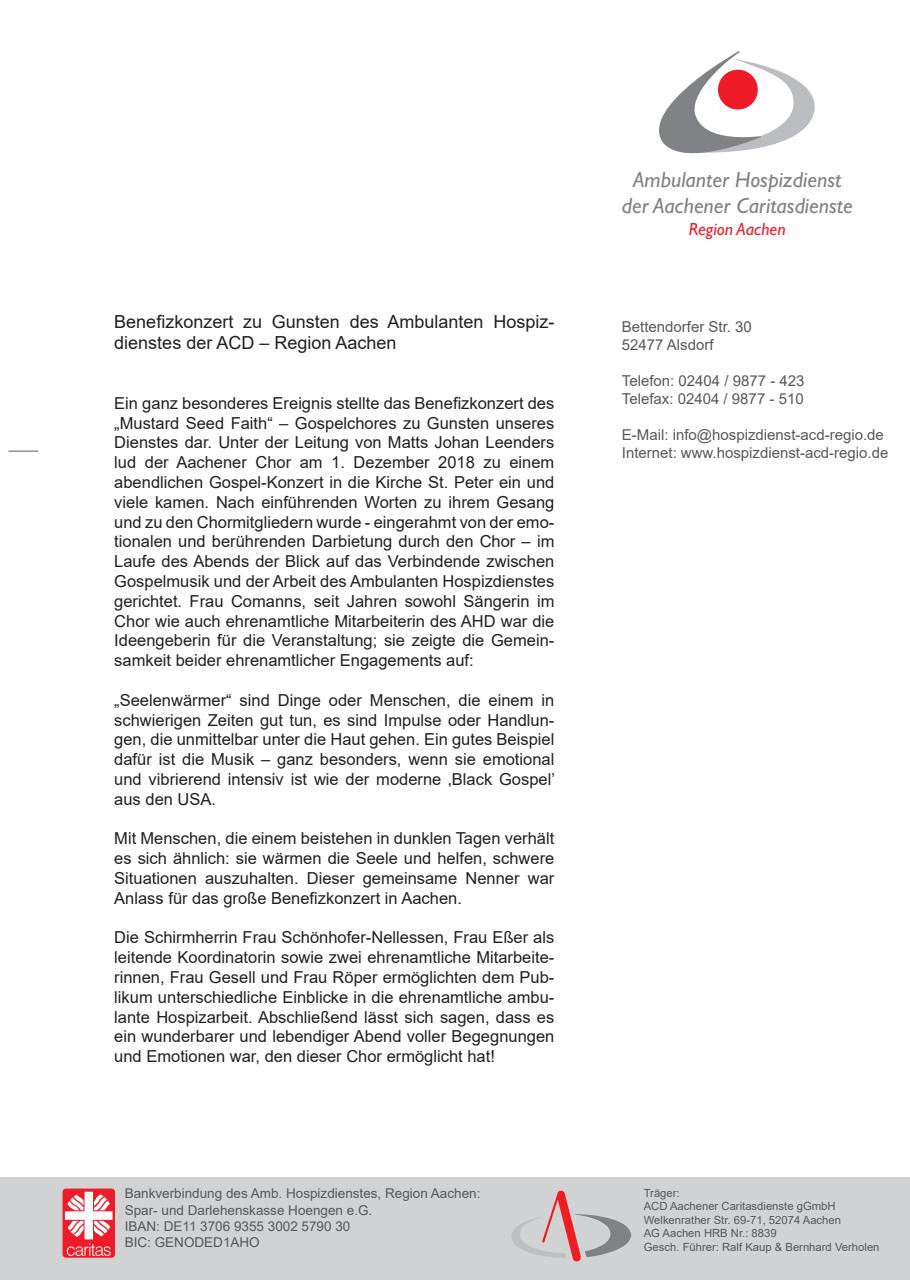
<style>
.page{position:relative;width:910px;height:1280px;background:#fff}
.page>*{position:absolute;margin:0;border:0;box-sizing:border-box;transform-origin:0 0}
.t1{font:italic 21.9px/26.4px "Gill Sans";color:#808285;text-align:center}
.t2{font:18px/21.6px "Arial";color:#231f20}
.t3{font:italic 17.7px "Gill Sans";color:#ee1c28}
.t4{font:16.5px/19.8px "Arial";color:#231f20;text-align:justify}
.t5{font:15px/18px "Arial";color:#57585a}
.t6{font:14.1px/17px "Arial";color:#57585a}
.t7{font:13.5px "Arial";color:#57585a}
.t8{font:11.25px/13.5px "Arial";color:#57585a}
</style>
<div class="page">
<div style="left:0;top:1178px;width:910px;height:102px;background:#d1d2d4"></div>
<svg style="left:9px;top:451px;width:29px;height:1px"></svg>
<svg style="left:659px;top:51px;width:156px;height:103px"></svg>
<div style="left:63px;top:1188px;width:52px;height:69px;background:#ee1c28;border-radius:3px"></div>
<svg style="left:65px;top:1192px;width:48px;height:64px"></svg>
<svg style="left:511px;top:1190px;width:120px;height:72px"></svg>
<p class="t2" style="left:114px;top:311px;width:442px">Benefizkonzert zu Gunsten des Ambulanten Hospiz&shy;dienstes der ACD – Region Aachen</p>
<p class="t4" style="left:114px;top:393px;width:442px">Ein ganz besonderes Ereignis stellte das Benefizkonzert des „Mustard Seed Faith“ – Gospelchores zu Gunsten unseres Dienstes dar. Unter der Leitung von Matts Johan Leenders lud der Aachener Chor am 1. Dezember 2018 zu einem abendlichen Gospel-Konzert in die Kirche St. Peter ein und viele kamen. Nach einführenden Worten zu ihrem Gesang und zu den Chormitgliedern wurde - eingerahmt von der emo&shy;tionalen und berührenden Darbietung durch den Chor – im Laufe des Abends der Blick auf das Verbindende zwischen Gospelmusik und der Arbeit des Ambulanten Hospizdienstes gerichtet. Frau Comanns, seit Jahren sowohl Sängerin im Chor wie auch ehrenamtliche Mitarbeiterin des AHD war die Ideengeberin für die Veranstaltung; sie zeigte die Gemein&shy;samkeit beider ehrenamtlicher Engagements auf:</p>
<p class="t4" style="left:114px;top:690px;width:442px">„Seelenwärmer“ sind Dinge oder Menschen, die einem in schwierigen Zeiten gut tun, es sind Impulse oder Handlun&shy;gen, die unmittelbar unter die Haut gehen. Ein gutes Beispiel dafür ist die Musik – ganz besonders, wenn sie emotional und vibrierend intensiv ist wie der moderne ‚Black Gospel’ aus den USA.</p>
<p class="t4" style="left:114px;top:829px;width:442px">Mit Menschen, die einem beistehen in dunklen Tagen verhält es sich ähnlich: sie wärmen die Seele und helfen, schwere Situationen auszuhalten. Dieser gemeinsame Nenner war Anlass für das große Benefizkonzert in Aachen.</p>
<p class="t4" style="left:114px;top:928px;width:442px">Die Schirmherrin Frau Schönhofer-Nellessen, Frau Eßer als leitende Koordinatorin sowie zwei ehrenamtliche Mitarbeite&shy;rinnen, Frau Gesell und Frau Röper ermöglichten dem Pub&shy;likum unterschiedliche Einblicke in die ehrenamtliche ambu&shy;lante Hospizarbeit. Abschließend lässt sich sagen, dass es ein wunderbarer und lebendiger Abend voller Begegnungen und Emotionen war, den dieser Chor ermöglicht hat!</p>
<p class="t7" style="left:125px;top:1184px;width:357px">Bankverbindung des Amb. Hospizdienstes, Region Aachen:</p>
<p class="t7" style="left:125px;top:1200px;width:249px">Spar- und Darlehenskasse Hoengen e.G.</p>
<p class="t7" style="left:125px;top:1217px;width:227px">IBAN: DE11 3706 9355 3002 5790 30</p>
<p class="t7" style="left:125px;top:1233px;width:137px">BIC: GENODED1AHO</p>
<p class="t1" style="left:622px;top:167px;width:232px">Ambulanter Hospizdienst der Aachener Caritasdienste</p>
<p class="t3" style="left:689px;top:218px;width:98px">Region Aachen</p>
<p class="t5" style="left:622px;top:317px;width:132px">Bettendorfer Str. 30<br>52477 Alsdorf</p>
<p class="t5" style="left:622px;top:371px;width:184px">Telefon: 02404 / 9877 - 423</p>
<p class="t5" style="left:622px;top:389px;width:183px">Telefax: 02404 / 9877 - 510</p>
<p class="t5" style="left:622px;top:425px;width:263px">E-Mail: info@hospizdienst-acd-regio.de</p>
<p class="t5" style="left:622px;top:443px;width:268px">Internet: www.hospizdienst-acd-regio.de</p>
<p class="t8" style="left:644px;top:1186px;width:37px">Träger:</p>
<p class="t8" style="left:644px;top:1199px;width:199px">ACD Aachener Caritasdienste gGmbH<br>Welkenrather Str. 69-71, 52074 Aachen<br>AG Aachen HRB Nr.: 8839</p>
<p class="t8" style="left:644px;top:1240px;width:237px">Gesch. Führer: Ralf Kaup &amp; Bernhard Verholen</p>
<p class="t6" style="left:643px;top:1206px;width:157px">ACD<br>Aachener Caritasdienste gemeinnützige GmbH</p>
</div>
